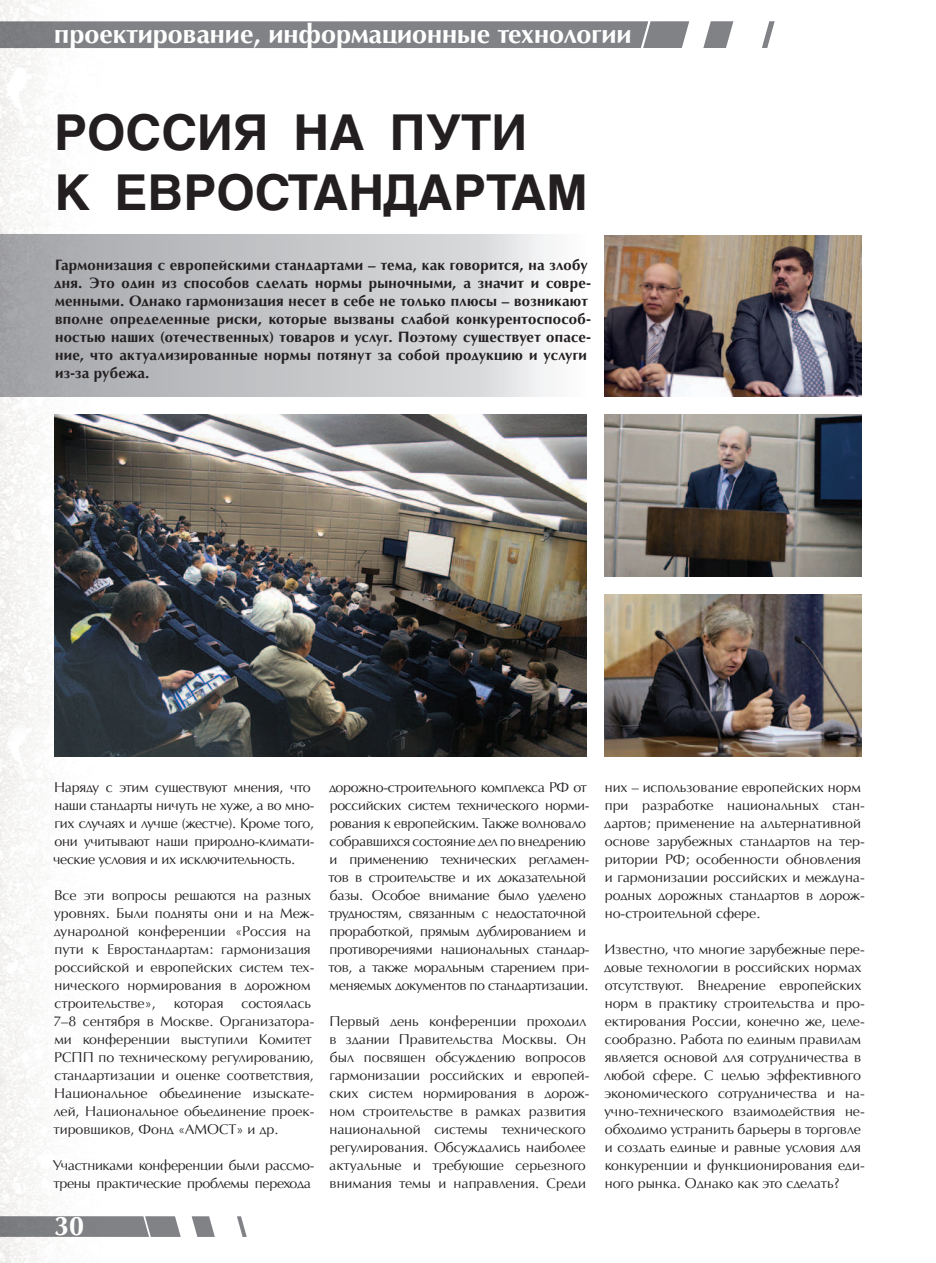
<style>
.page{position:relative;width:936px;height:1263px;background:#fff}
.page>*{position:absolute;margin:0;border:0;box-sizing:border-box;transform-origin:0 0}
.t1{font:700 49.5px/59.4px "AG Helvetica";color:#231f20}
.t2{font:700 27px "AG Opus High Resolution";color:#fff}
.t3{font:700 15px/18px "AG Opus High Resolution";letter-spacing:.02em;color:#231f20}
.t4{font:14.25px/18px "AG Opus High Resolution";color:#231f20}
.t5{font:14.25px/18px "AG Opus High Resolution";letter-spacing:-.02em;color:#231f20}
</style>
<div class="page">
<img style="left:0;top:0;width:140px;height:1263px">
<svg style="left:0;top:1216px;width:247px;height:21px"></svg>
<svg style="left:0;top:21px;width:774px;height:27px;background:#8b8d8f"></svg>
<div style="left:0;top:234px;width:586px;height:162px;background:linear-gradient(to right,#9fa0a4,#eeeff0)"></div>
<img style="left:54px;top:414px;width:532px;height:342px">
<img style="left:604px;top:236px;width:257px;height:160px">
<img style="left:604px;top:414px;width:257px;height:162px">
<img style="left:604px;top:594px;width:257px;height:162px">
<p class="t2" style="left:54px;top:18px;width:578px">проектирование, информационные технологии</p>
<p class="t1" style="left:54px;top:103px;width:535px">РОССИЯ НА ПУТИ<br>К ЕВРОСТАНДАРТАМ</p>
<p class="t3" style="left:54px;top:256px;width:538px">Гармонизация с европейскими стандартами – тема, как говорится, на злобу дня. Это один из способов сделать нормы рыночными, а значит и совре&shy;менными. Однако гармонизация несет в себе не только плюсы – возникают вполне определенные риски, которые вызваны слабой конкурентоспособ&shy;ностью наших (отечественных) товаров и услуг. Поэтому существует опасе&shy;ние, что актуализированные нормы потянут за собой продукцию и услуги из-за рубежа.</p>
<p class="t5" style="left:53px;top:778px;width:263px">Наряду с этим существуют мнения, что наши стандарты ничуть не хуже, а во мно&shy;гих случаях и лучше (жестче). Кроме того, они учитывают наши природно-климати&shy;ческие условия и их исключительность.</p>
<p class="t4" style="left:54px;top:886px;width:262px">Все эти вопросы решаются на разных уровнях. Были подняты они и на Меж&shy;дународной конференции «Россия на пути к Евростандартам: гармонизация российской и европейских систем тех&shy;нического нормирования в дорожном строительстве»,</p>
<p class="t5" style="left:174px;top:994px;width:51px">которая</p>
<p class="t4" style="left:53px;top:994px;width:262px;text-indent:188px">состоялась 7–8 сентября в Москве. Организатора&shy;ми конференции выступили Комитет РСПП по техническому регулированию, стандартизации и оценке соответствия, Национальное объединение изыскате&shy;лей, Национальное объединение проек&shy;тировщиков, Фонд «АМОСТ» и др.</p>
<p class="t5" style="left:53px;top:1156px;width:263px">Участниками конференции были рассмо&shy;трены практические проблемы перехода</p>
<p class="t2" style="left:54px;top:1210px;width:32px">30</p>
<p class="t5" style="left:328px;top:778px;width:262px">дорожно-строительного комплекса РФ от российских систем технического норми&shy;рования к европейским. Также волновало собравшихся состояние дел по внедрению и применению технических регламен&shy;тов в строительстве и их доказательной базы. Особое внимание было уделено трудностям, связанным с недостаточной проработкой, прямым дублированием и противоречиями национальных стандар&shy;тов, а также моральным старением при&shy;меняемых документов по стандартизации.</p>
<p class="t4" style="left:329px;top:1012px;width:262px">Первый день конференции проходил в здании Правительства Москвы. Он был посвящен обсуждению вопросов гармонизации российских и европей&shy;ских систем нормирования в дорож&shy;ном строительстве в рамках развития национальной системы технического регулирования. Обсуждались наиболее актуальные и требующие серьезного внимания темы и направления. Среди</p>
<p class="t4" style="left:604px;top:778px;width:262px">них – использование европейских норм при разработке национальных стан&shy;дартов; применение на альтернативной основе зарубежных стандартов на тер&shy;ритории РФ; особенности обновления и гармонизации российских и междуна&shy;родных дорожных стандартов в дорож&shy;но-строительной сфере.</p>
<p class="t4" style="left:604px;top:940px;width:262px">Известно, что многие зарубежные пере&shy;довые технологии в российских нормах отсутствуют. Внедрение европейских норм в практику строительства и про&shy;ектирования России, конечно же, целе&shy;сообразно. Работа по единым правилам является основой для сотрудничества в любой сфере. С целью эффективного экономического сотрудничества и на&shy;учно-технического взаимодействия не&shy;обходимо устранить барьеры в торговле и создать единые и равные условия для конкуренции и функционирования еди&shy;ного рынка. Однако как это сделать?</p>
</div>
